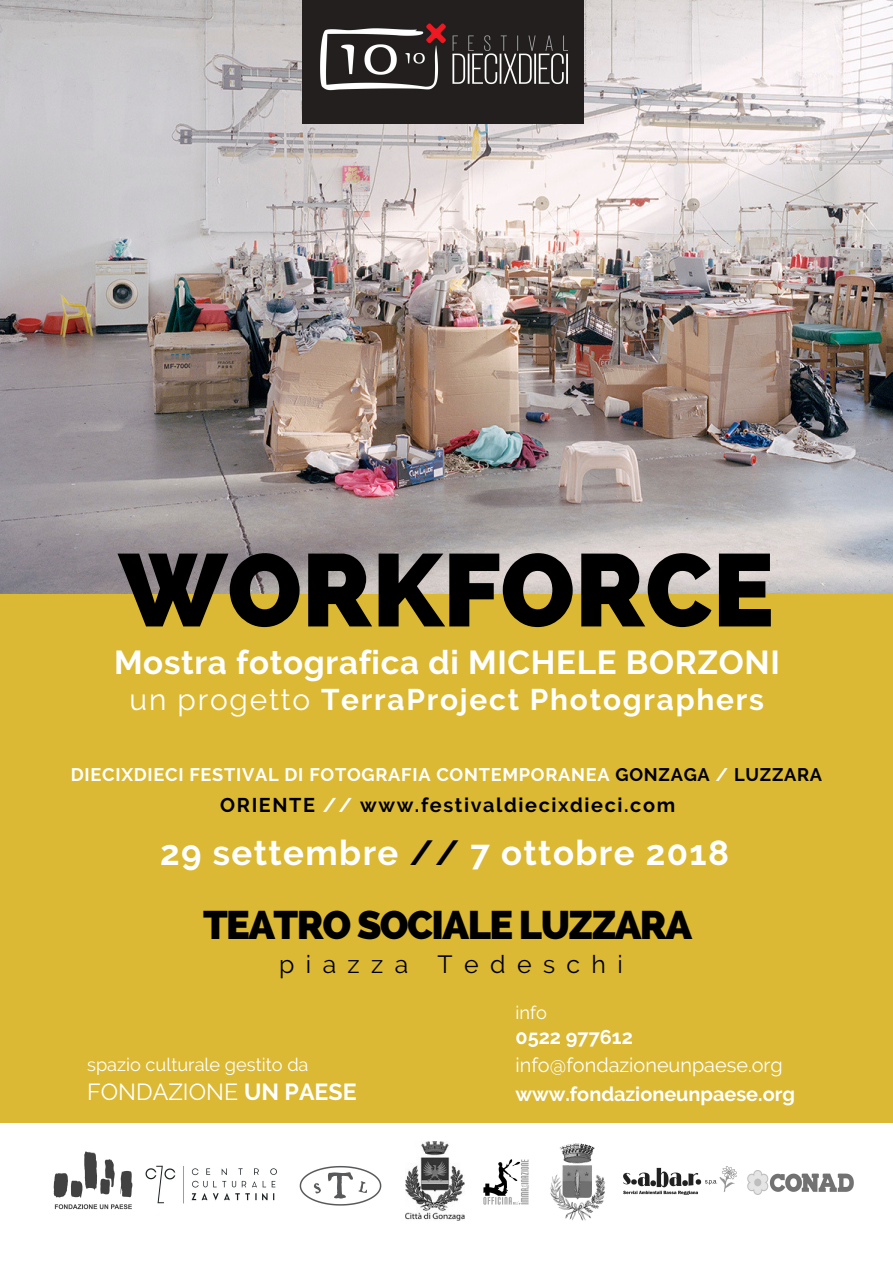
<style>
.page{position:relative;width:893px;height:1263px;background:#dbb934}
.page>*{position:absolute;margin:0;border:0;box-sizing:border-box;transform-origin:0 0}
.t1{font:800 102.6px "Raleway";color:#000}
.t2{font:800 39.75px "Raleway";letter-spacing:-.04em;color:#000}
.t3{font:700 34.72px "Raleway";letter-spacing:.04em;color:#fff}
.t4{font:700 33.08px "Raleway";letter-spacing:.02em;color:#fff}
.t5{font:700 29.78px "Raleway";letter-spacing:.06em;color:#fff}
.t6{font:24.83px "Raleway";letter-spacing:.46em;color:#000}
.t7{font:23.17px "Raleway";color:#fff}
.t8{font:700 19.88px "Raleway";letter-spacing:.08em;color:#000}
.t9{font:700 19.88px "Raleway";color:#fff}
.t10{font:19.88px "Raleway";color:#fff}
.t11{font:700 18.23px "Raleway";letter-spacing:.04em;color:#fff}
.t12{font:18.23px "Raleway";color:#fff}
.s1{font-weight:400}
.s2{color:#000}
.s3{color:#fff}
.s4{font-weight:700}
</style>
<div class="page">
<img style="left:0;top:0;width:893px;height:593px">
<div style="left:0;top:1124px;width:893px;height:139px;background:#fff"></div>
<img style="left:145px;top:1165px;width:132px;height:39px">
<img style="left:550px;top:1143px;width:55px;height:78px">
<img style="left:53px;top:1151px;width:80px;height:59px">
<img style="left:747px;top:1170px;width:106px;height:24px">
<img style="left:623px;top:1167px;width:114px;height:27px">
<img style="left:302px;top:0;width:282px;height:123px">
<img style="left:405px;top:1141px;width:59px;height:79px">
<img style="left:483px;top:1159px;width:46px;height:46px">
<img style="left:299px;top:1166px;width:83px;height:40px">
<h1 class="t1" style="left:119px;top:530px;width:657px">WORKFORCE</h1>
<h3 class="t4" style="left:114px;top:643px;width:667px">Mostra fotografica di MICHELE BORZONI</h3>
<h3 class="t5" style="left:130px;top:682px;width:636px"><span class="s1">un progetto</span> TerraProject Photographers</h3>
<p class="t11" style="left:71px;top:764px;width:753px">DIECIXDIECI FESTIVAL DI FOTOGRAFIA CONTEMPORANEA <span class="s2">GONZAGA</span> / <span class="s2">LUZZARA</span></p>
<p class="t8" style="left:220px;top:793px;width:456px">ORIENTE <span class="s3">//</span> www.festivaldiecixdieci.com</p>
<h3 class="t3" style="left:160px;top:832px;width:570px">29 settembre <span class="s2">//</span> 7 ottobre 2018</h3>
<h2 class="t2" style="left:203px;top:901px;width:490px">TEATRO SOCIALE LUZZARA</h2>
<h3 class="t6" style="left:279px;top:950px;width:345px">piazza Tedeschi</h3>
<p class="t12" style="left:87px;top:1054px;width:223px">spazio culturale gestito da</p>
<p class="t7" style="left:87px;top:1078px;width:271px">FONDAZIONE <span class="s4">UN PAESE</span></p>
<p class="t12" style="left:515px;top:1002px;width:33px">info</p>
<p class="t9" style="left:515px;top:1026px;width:119px">0522 977612</p>
<p class="t10" style="left:515px;top:1053px;width:269px">info@fondazioneunpaese.org</p>
<p class="t9" style="left:515px;top:1082px;width:281px">www.fondazioneunpaese.org</p>
</div>
